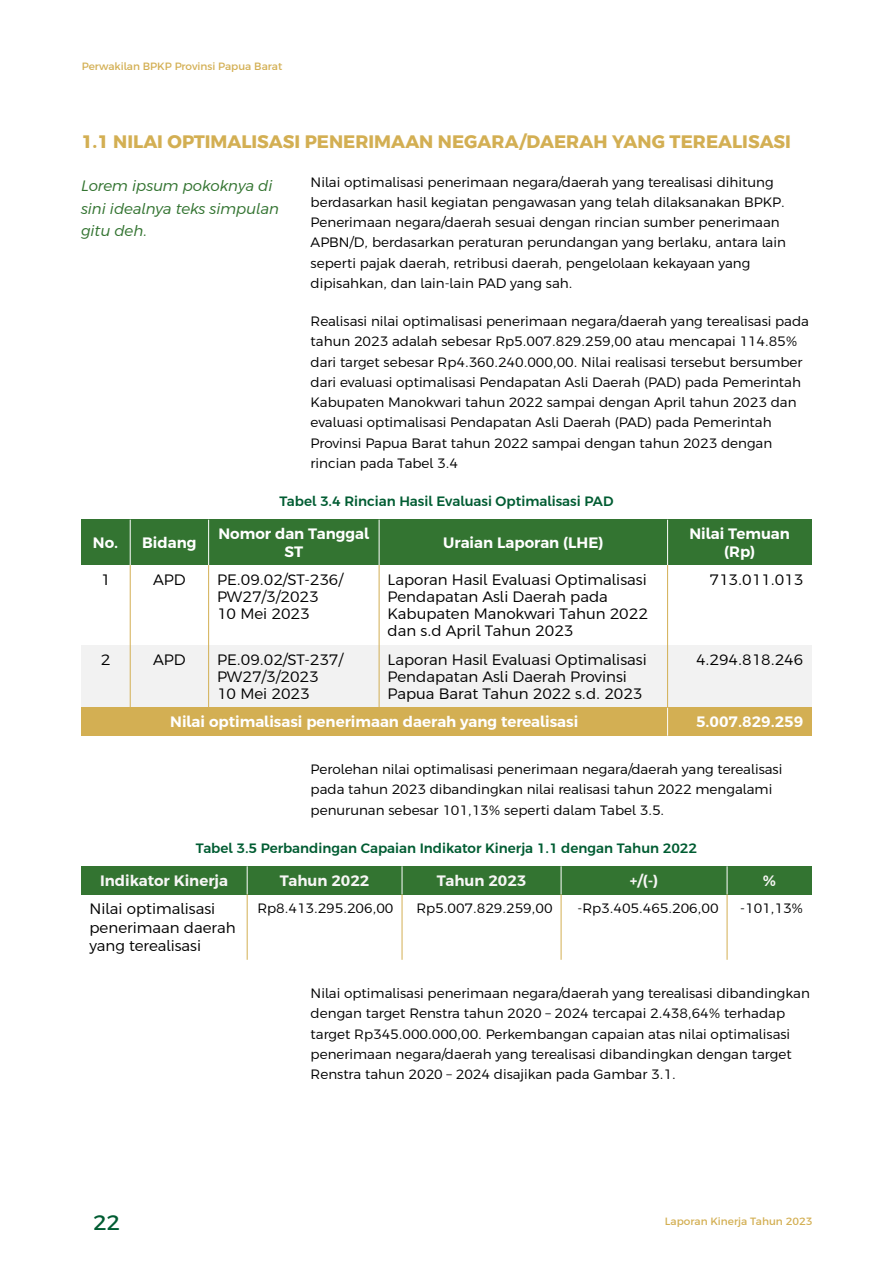
<style>
.page{position:relative;width:893px;height:1263px;background:#fff}
.page>*{position:absolute;margin:0;border:0;box-sizing:border-box;transform-origin:0 0}
.t1{font:21px "Argentum Sans";color:#005c32}
.t2{font:700 18px "Argentum Sans";color:#d3af53}
.t3{font:300 15px "Argentum Sans";color:#000}
.t4{font:600 15px "Argentum Sans";color:#fff}
.t5{font:italic 300 15px "Argentum Sans";color:#337431}
.t6{font:600 15px "Argentum Sans";color:#f7f6f5}
.t7{font:300 13.5px "Argentum Sans";color:#000}
.t8{font:500 13.5px "Argentum Sans";color:#005c32}
.t9{font:10.5px "Argentum Sans";color:#d3af53}
</style>
<div class="page">
<div style="left:81px;top:866px;width:731px;height:28px;background:#337431"></div>
<svg style="left:247px;top:866px;width:1px;height:28px"></svg>
<svg style="left:402px;top:866px;width:1px;height:28px"></svg>
<svg style="left:561px;top:866px;width:1px;height:28px"></svg>
<svg style="left:727px;top:866px;width:1px;height:28px"></svg>
<hr style="left:247px;top:894px;width:1px;height:66px;background:#d3af53">
<hr style="left:402px;top:894px;width:1px;height:66px;background:#d3af53">
<hr style="left:561px;top:894px;width:1px;height:66px;background:#d3af53">
<hr style="left:727px;top:894px;width:1px;height:66px;background:#d3af53">
<div style="left:81px;top:520px;width:731px;height:45px;background:#337431"></div>
<div style="left:81px;top:645px;width:731px;height:63px;background:#f2f2f2"></div>
<div style="left:81px;top:708px;width:731px;height:28px;background:#d3af53"></div>
<hr style="left:130px;top:520px;width:1px;height:45px;background:#fff">
<hr style="left:208px;top:520px;width:1px;height:45px;background:#fff">
<hr style="left:379px;top:520px;width:1px;height:45px;background:#fff">
<hr style="left:667px;top:520px;width:1px;height:45px;background:#fff">
<svg style="left:667px;top:708px;width:1px;height:28px"></svg>
<hr style="left:130px;top:565px;width:1px;height:143px;background:#d3af53">
<hr style="left:208px;top:565px;width:1px;height:143px;background:#d3af53">
<hr style="left:379px;top:565px;width:1px;height:143px;background:#d3af53">
<hr style="left:667px;top:565px;width:1px;height:143px;background:#d3af53">
<p class="t9" style="left:82px;top:61px;width:202px">Perwakilan BPKP Provinsi Papua Barat</p>
<p class="t2" style="left:81px;top:132px;width:711px">1.1 NILAI OPTIMALISASI PENERIMAAN NEGARA/DAERAH YANG TEREALISASI</p>
<p class="t7" style="left:311px;top:174px;width:464px">Nilai optimalisasi penerimaan negara/daerah yang terealisasi dihitung</p>
<p class="t7" style="left:311px;top:194px;width:476px">berdasarkan hasil kegiatan pengawasan yang telah dilaksanakan BPKP.</p>
<p class="t7" style="left:311px;top:215px;width:471px">Penerimaan negara/daerah sesuai dengan rincian sumber penerimaan</p>
<p class="t7" style="left:311px;top:235px;width:477px">APBN/D, berdasarkan peraturan perundangan yang berlaku, antara lain</p>
<p class="t7" style="left:311px;top:255px;width:441px">seperti pajak daerah, retribusi daerah, pengelolaan kekayaan yang</p>
<p class="t7" style="left:311px;top:275px;width:263px">dipisahkan, dan lain-lain PAD yang sah.</p>
<p class="t7" style="left:311px;top:314px;width:500px">Realisasi nilai optimalisasi penerimaan negara/daerah yang terealisasi pada</p>
<p class="t7" style="left:311px;top:334px;width:488px">tahun 2023 adalah sebesar Rp5.007.829.259,00 atau mencapai 114.85%</p>
<p class="t7" style="left:311px;top:354px;width:493px">dari target sebesar Rp4.360.240.000,00. Nilai realisasi tersebut bersumber</p>
<p class="t7" style="left:311px;top:374px;width:492px">dari evaluasi optimalisasi Pendapatan Asli Daerah (PAD) pada Pemerintah</p>
<p class="t7" style="left:311px;top:395px;width:487px">Kabupaten Manokwari tahun 2022 sampai dengan April tahun 2023 dan</p>
<p class="t7" style="left:311px;top:415px;width:462px">evaluasi optimalisasi Pendapatan Asli Daerah (PAD) pada Pemerintah</p>
<p class="t7" style="left:311px;top:435px;width:463px">Provinsi Papua Barat tahun 2022 sampai dengan tahun 2023 dengan</p>
<p class="t7" style="left:311px;top:455px;width:149px">rincian pada Tabel 3.4</p>
<p class="t8" style="left:279px;top:494px;width:336px">Tabel 3.4 Rincian Hasil Evaluasi Optimalisasi PAD</p>
<p class="t5" style="left:81px;top:177px;width:193px">Lorem ipsum pokoknya di</p>
<p class="t5" style="left:81px;top:200px;width:199px">sini idealnya teks simpulan</p>
<p class="t5" style="left:81px;top:222px;width:68px">gitu deh.</p>
<p class="t4" style="left:93px;top:534px;width:27px">No.</p>
<p class="t4" style="left:142px;top:534px;width:56px">Bidang</p>
<p class="t4" style="left:218px;top:525px;width:152px">Nomor dan Tanggal</p>
<p class="t4" style="left:285px;top:543px;width:20px">ST</p>
<p class="t4" style="left:443px;top:534px;width:162px">Uraian Laporan (LHE)</p>
<p class="t4" style="left:689px;top:525px;width:102px">Nilai Temuan</p>
<p class="t4" style="left:724px;top:543px;width:33px">(Rp)</p>
<p class="t3" style="left:101px;top:571px;width:11px">1</p>
<p class="t3" style="left:153px;top:571px;width:34px">APD</p>
<p class="t3" style="left:217px;top:571px;width:128px">PE.09.02/ST-236/</p>
<p class="t3" style="left:217px;top:588px;width:103px">PW27/3/2023</p>
<p class="t3" style="left:217px;top:605px;width:94px">10 Mei 2023</p>
<p class="t3" style="left:388px;top:571px;width:261px">Laporan Hasil Evaluasi Optimalisasi</p>
<p class="t3" style="left:388px;top:588px;width:222px">Pendapatan Asli Daerah pada</p>
<p class="t3" style="left:388px;top:605px;width:262px">Kabupaten Manokwari Tahun 2022</p>
<p class="t3" style="left:388px;top:623px;width:187px">dan s.d April Tahun 2023</p>
<p class="t3" style="left:710px;top:571px;width:95px">713.011.013</p>
<p class="t3" style="left:101px;top:651px;width:11px">2</p>
<p class="t3" style="left:153px;top:651px;width:34px">APD</p>
<p class="t3" style="left:217px;top:651px;width:128px">PE.09.02/ST-237/</p>
<p class="t3" style="left:217px;top:668px;width:103px">PW27/3/2023</p>
<p class="t3" style="left:217px;top:685px;width:94px">10 Mei 2023</p>
<p class="t3" style="left:388px;top:651px;width:261px">Laporan Hasil Evaluasi Optimalisasi</p>
<p class="t3" style="left:388px;top:668px;width:241px">Pendapatan Asli Daerah Provinsi</p>
<p class="t3" style="left:388px;top:685px;width:256px">Papua Barat Tahun 2022 s.d. 2023</p>
<p class="t3" style="left:696px;top:651px;width:109px">4.294.818.246</p>
<p class="t4" style="left:170px;top:713px;width:410px">Nilai optimalisasi penerimaan daerah yang terealisasi</p>
<p class="t4" style="left:696px;top:713px;width:109px">5.007.829.259</p>
<p class="t7" style="left:311px;top:761px;width:473px">Perolehan nilai optimalisasi penerimaan negara/daerah yang terealisasi</p>
<p class="t7" style="left:311px;top:782px;width:463px">pada tahun 2023 dibandingkan nilai realisasi tahun 2022 mengalami</p>
<p class="t7" style="left:311px;top:802px;width:355px">penurunan sebesar 101,13% seperti dalam Tabel 3.5.</p>
<p class="t8" style="left:196px;top:840px;width:503px">Tabel 3.5 Perbandingan Capaian Indikator Kinerja 1.1 dengan Tahun 2022</p>
<p class="t6" style="left:100px;top:872px;width:129px">Indikator Kinerja</p>
<p class="t6" style="left:280px;top:872px;width:91px">Tahun 2022</p>
<p class="t6" style="left:437px;top:872px;width:91px">Tahun 2023</p>
<p class="t6" style="left:630px;top:872px;width:30px">+/(-)</p>
<p class="t6" style="left:763px;top:872px;width:15px">%</p>
<p class="t3" style="left:90px;top:900px;width:127px">Nilai optimalisasi</p>
<p class="t3" style="left:90px;top:919px;width:148px">penerimaan daerah</p>
<p class="t3" style="left:90px;top:937px;width:113px">yang terealisasi</p>
<p class="t7" style="left:257px;top:900px;width:138px">Rp8.413.295.206,00</p>
<p class="t7" style="left:416px;top:900px;width:138px">Rp5.007.829.259,00</p>
<p class="t7" style="left:577px;top:900px;width:143px">-Rp3.405.465.206,00</p>
<p class="t7" style="left:740px;top:900px;width:65px">-101,13%</p>
<p class="t7" style="left:311px;top:985px;width:501px">Nilai optimalisasi penerimaan negara/daerah yang terealisasi dibandingkan</p>
<p class="t7" style="left:311px;top:1006px;width:476px">dengan target Renstra tahun 2020 – 2024 tercapai 2.438,64% terhadap</p>
<p class="t7" style="left:311px;top:1026px;width:481px">target Rp345.000.000,00. Perkembangan capaian atas nilai optimalisasi</p>
<p class="t7" style="left:311px;top:1046px;width:482px">penerimaan negara/daerah yang terealisasi dibandingkan dengan target</p>
<p class="t7" style="left:311px;top:1066px;width:367px">Renstra tahun 2020 – 2024 disajikan pada Gambar 3.1.</p>
<p class="t1" style="left:93px;top:1210px;width:28px">22</p>
<p class="t9" style="left:665px;top:1216px;width:149px">Laporan Kinerja Tahun 2023</p>
</div>
